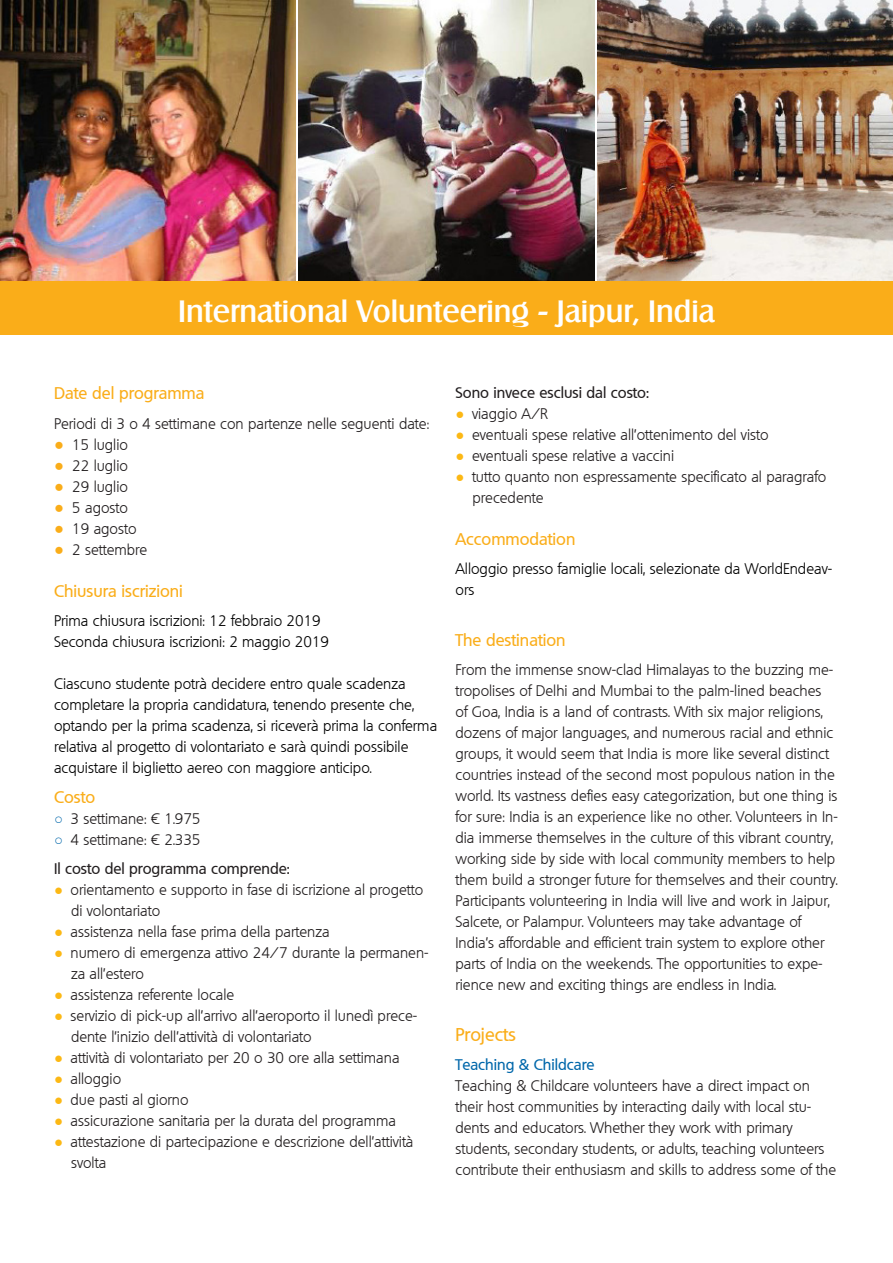
<style>
.page{position:relative;width:893px;height:1263px;background:#fff}
.page>*{position:absolute;margin:0;border:0;box-sizing:border-box;transform-origin:0 0}
.t1{font:500 30px "Salzburg";color:#fff}
.t2{font:500 18px "Quebec";color:#faad19}
.t3{font:500 16.5px "Quebec";color:#faad19}
.t4{font:300 15px/21px "Quebec";color:#231f20}
.t5{font:300 15px/21px "Quebec";color:#000}
.t6{font:500 15px "Quebec";color:#231f20}
.t7{font:500 15px "Quebec";color:#0067aa}
.s1{font-family:"Arial";font-weight:400;font-size:16.5px;color:#faad19}
.s2{font-family:"Arial";font-weight:400;color:#0067aa}
.s3{font-family:"Arial";font-weight:400;color:#fcb814}
</style>
<div class="page">
<img style="left:597px;top:0;width:296px;height:281px">
<img style="left:298px;top:0;width:296px;height:281px">
<img style="left:0;top:0;width:296px;height:281px">
<div style="left:0;top:281px;width:893px;height:53px;background:#faad19"></div>
<p class="t1" style="left:178px;top:293px;width:538px">International Volunteering - Jaipur, India</p>
<p class="t3" style="left:54px;top:383px;width:152px">Date del programma</p>
<p class="t4" style="left:54px;top:413px;width:377px">Periodi di 3 o 4 settimane con partenze nelle seguenti date:</p>
<p class="t4" style="left:54px;top:434px;width:76px"><span class="s1">●</span> 15 luglio</p>
<p class="t4" style="left:54px;top:455px;width:76px"><span class="s1">●</span> 22 luglio</p>
<p class="t4" style="left:54px;top:476px;width:76px"><span class="s1">●</span> 29 luglio</p>
<p class="t4" style="left:54px;top:497px;width:76px"><span class="s1">●</span> 5 agosto</p>
<p class="t4" style="left:54px;top:518px;width:84px"><span class="s1">●</span> 19 agosto</p>
<p class="t4" style="left:54px;top:539px;width:95px"><span class="s1">●</span> 2 settembre</p>
<p class="t3" style="left:54px;top:580px;width:130px">Chiusura iscrizioni</p>
<p class="t5" style="left:54px;top:610px;width:268px">Prima chiusura iscrizioni: 12 febbraio 2019</p>
<p class="t5" style="left:54px;top:631px;width:277px">Seconda chiusura iscrizioni: 2 maggio 2019</p>
<p class="t5" style="left:54px;top:673px;width:385px">Ciascuno studente potrà decidere entro quale scadenza completare la propria candidatura, tenendo presente che, optando per la prima scadenza, si riceverà prima la conferma relativa al progetto di volontariato e sarà quindi possibile acquistare il biglietto aereo con maggiore anticipo.</p>
<p class="t3" style="left:54px;top:786px;width:43px">Costo</p>
<p class="t4" style="left:54px;top:808px;width:148px"><span class="s2">○</span> 3 settimane: € 1.975</p>
<p class="t4" style="left:54px;top:829px;width:148px"><span class="s2">○</span> 4 settimane: € 2.335</p>
<p class="t6" style="left:54px;top:859px;width:237px">Il costo del programma comprende:</p>
<p class="t4" style="left:71px;top:879px;width:354px;text-indent:-17px"><span class="s3">●</span> orientamento e supporto in fase di iscrizione al progetto di volontariato</p>
<p class="t4" style="left:54px;top:921px;width:277px"><span class="s3">●</span> assistenza nella fase prima della partenza</p>
<p class="t4" style="left:71px;top:942px;width:359px;text-indent:-17px"><span class="s3">●</span> numero di emergenza attivo 24/7 durante la permanen&shy;za all’estero</p>
<p class="t4" style="left:54px;top:984px;width:182px"><span class="s3">●</span> assistenza referente locale</p>
<p class="t4" style="left:71px;top:1005px;width:348px;text-indent:-17px"><span class="s3">●</span> servizio di pick-up all’arrivo all’aeroporto il lunedì prece&shy;dente l’inizio dell’attività di volontariato</p>
<p class="t4" style="left:54px;top:1047px;width:347px"><span class="s3">●</span> attività di volontariato per 20 o 30 ore alla settimana</p>
<p class="t4" style="left:54px;top:1068px;width:69px"><span class="s3">●</span> alloggio</p>
<p class="t4" style="left:54px;top:1089px;width:136px"><span class="s3">●</span> due pasti al giorno</p>
<p class="t4" style="left:54px;top:1110px;width:344px"><span class="s3">●</span> assicurazione sanitaria per la durata del programma</p>
<p class="t4" style="left:71px;top:1131px;width:344px;text-indent:-17px"><span class="s3">●</span> attestazione di partecipazione e descrizione dell’attività svolta</p>
<p class="t6" style="left:455px;top:383px;width:195px">Sono invece esclusi dal costo:</p>
<p class="t4" style="left:455px;top:403px;width:94px"><span class="s3">●</span> viaggio A/R</p>
<p class="t4" style="left:455px;top:424px;width:315px"><span class="s3">●</span> eventuali spese relative all’ottenimento del visto</p>
<p class="t4" style="left:455px;top:445px;width:220px"><span class="s3">●</span> eventuali spese relative a vaccini</p>
<p class="t4" style="left:472px;top:466px;width:355px;text-indent:-17px"><span class="s3">●</span> tutto quanto non espressamente specificato al paragrafo precedente</p>
<p class="t3" style="left:455px;top:528px;width:121px">Accommodation</p>
<p class="t5" style="left:455px;top:558px;width:378px">Alloggio presso famiglie locali, selezionate da WorldEndeav&shy;ors</p>
<p class="t3" style="left:455px;top:629px;width:112px">The destination</p>
<p class="t4" style="left:455px;top:659px;width:384px">From the immense snow-clad Himalayas to the buzzing me&shy;tropolises of Delhi and Mumbai to the palm-lined beaches<br>of Goa, India is a land of contrasts. With six major religions, dozens of major languages, and numerous racial and ethnic groups, it would seem that India is more like several distinct countries instead of the second most populous nation in the world. Its vastness defies easy categorization, but one thing is for sure: India is an experience like no other. Volunteers in In&shy;dia immerse themselves in the culture of this vibrant country, working side by side with local community members to help them build a stronger future for themselves and their country.<br>Participants volunteering in India will live and work in Jaipur, Salcete, or Palampur. Volunteers may take advantage of India’s affordable and efficient train system to explore other parts of India on the weekends. The opportunities to expe&shy;rience new and exciting things are endless in India.</p>
<p class="t2" style="left:455px;top:1023px;width:62px">Projects</p>
<p class="t7" style="left:455px;top:1055px;width:141px">Teaching &amp; Childcare</p>
<p class="t4" style="left:455px;top:1075px;width:382px">Teaching &amp; Childcare volunteers have a direct impact on their host communities by interacting daily with local stu&shy;dents and educators. Whether they work with primary students, secondary students, or adults, teaching volunteers contribute their enthusiasm and skills to address some of the</p>
</div>
